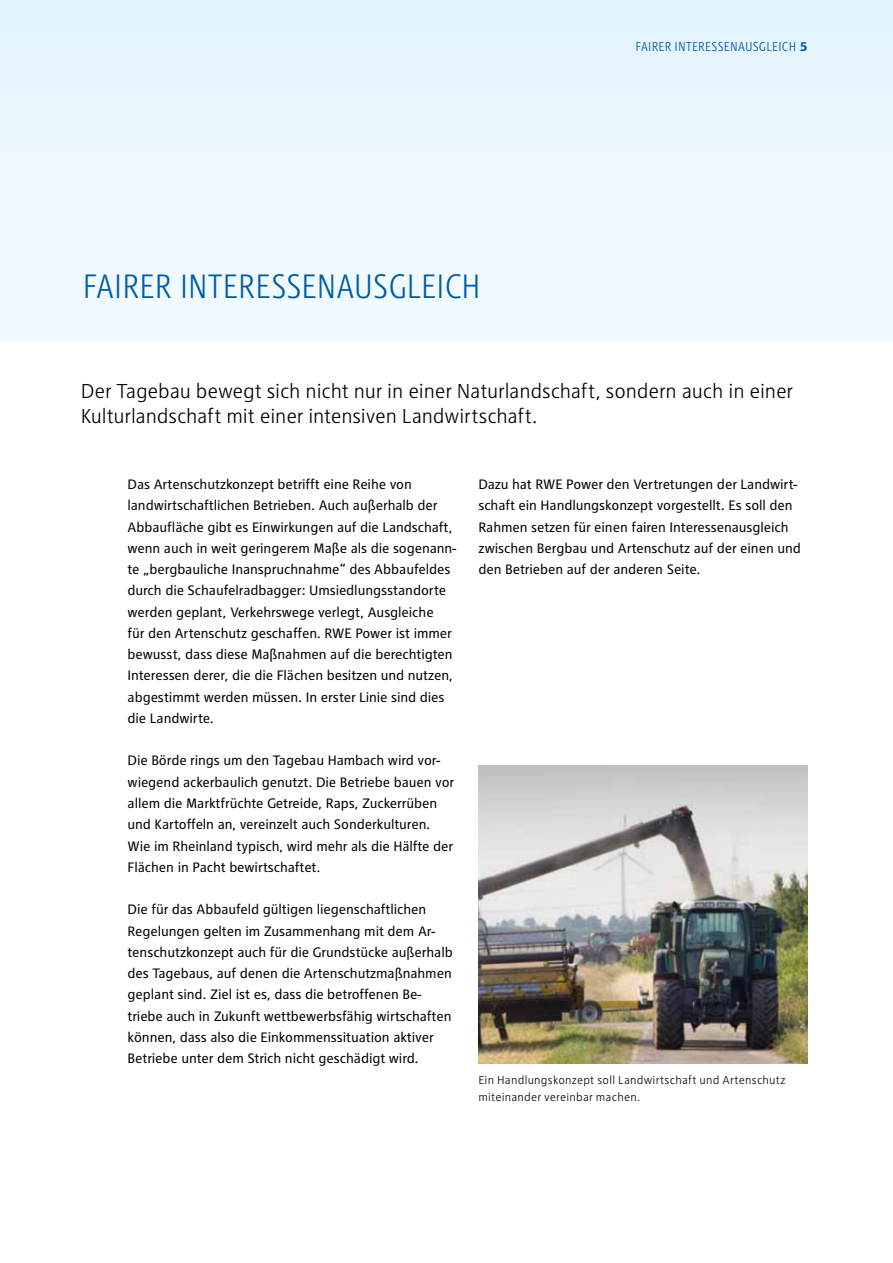
<style>
.page{position:relative;width:893px;height:1263px;background:#fff}
.page>*{position:absolute;margin:0;border:0;box-sizing:border-box;transform-origin:0 0}
.t1{font:300 condensed 35.25px "RWE Headline";letter-spacing:.005em;color:#005da9}
.t2{font:300 21px/25.5px "RWE Text";letter-spacing:-.01em;color:#000}
.t3{font:14.25px/21.3px "RWE Text";letter-spacing:-.005em;color:#000}
.t4{font:300 condensed 13.5px "RWE Text";letter-spacing:.015em;color:#005da9}
.t5{font:700 13.5px "RWE Text";color:#005da9}
.t6{font:300 12px/16.5px "RWE Text";letter-spacing:.02em;color:#000}
</style>
<div class="page">
<div style="left:0;top:0;width:893px;height:340px;background:#ecf7fe"></div>
<img style="left:478px;top:765px;width:330px;height:298px">
<h1 class="t1" style="left:83px;top:266px;width:399px">FAIRER INTERESSENAUSGLEICH</h1>
<p class="t4" style="left:635px;top:39px;width:160px">FAIRER I NTERESSENAUSGLEICH</p>
<p class="t5" style="left:800px;top:39px;width:10px">5</p>
<h2 class="t2" style="left:81px;top:378px;width:714px">Der Tagebau bewegt sich nicht nur in einer Naturlandschaft, sondern auch in einer<br>Kulturlandschaft mit einer intensiven Landwirtschaft.</h2>
<p class="t3" style="left:128px;top:473px;width:330px">Das Artenschutzkonzept betrifft eine Reihe von landwirtschaftlichen Betrieben. Auch außerhalb der Abbaufläche gibt es Einwirkungen auf die Landschaft, wenn auch in weit geringerem Maße als die sogenann&shy;te „bergbauliche Inanspruchnahme“ des Abbaufeldes durch die Schaufelradbagger: Umsiedlungsstandorte werden geplant, Verkehrswege verlegt, Ausgleiche<br>für den Artenschutz geschaffen. RWE Power ist immer bewusst, dass diese Maßnahmen auf die berechtigten Interessen derer, die die Flächen besitzen und nutzen, abgestimmt werden müssen. In erster Linie sind dies die Landwirte.</p>
<p class="t3" style="left:128px;top:750px;width:328px">Die Börde rings um den Tagebau Hambach wird vor&shy;wiegend ackerbaulich genutzt. Die Betriebe bauen vor allem die Marktfrüchte Getreide, Raps, Zuckerrüben und Kartoffeln an, vereinzelt auch Sonderkulturen.<br>Wie im Rheinland typisch, wird mehr als die Hälfte der Flächen in Pacht bewirtschaftet.</p>
<p class="t3" style="left:128px;top:899px;width:327px">Die für das Abbaufeld gültigen liegenschaftlichen Regelungen gelten im Zusammenhang mit dem Ar&shy;tenschutzkonzept auch für die Grundstücke außerhalb des Tagebaus, auf denen die Artenschutzmaßnahmen geplant sind. Ziel ist es, dass die betroffenen Be&shy;triebe auch in Zukunft wettbewerbsfähig wirtschaften können, dass also die Einkommenssituation aktiver Betriebe unter dem Strich nicht geschädigt wird.</p>
<p class="t3" style="left:478px;top:473px;width:324px">Dazu hat RWE Power den Vertretungen der Landwirt&shy;schaft ein Handlungskonzept vorgestellt. Es soll den Rahmen setzen für einen fairen Interessenausgleich zwischen Bergbau und Artenschutz auf der einen und den Betrieben auf der anderen Seite.</p>
<p class="t6" style="left:478px;top:1072px;width:309px">Ein Handlungskonzept soll Landwirtschaft und Artenschutz miteinander vereinbar machen.</p>
</div>
